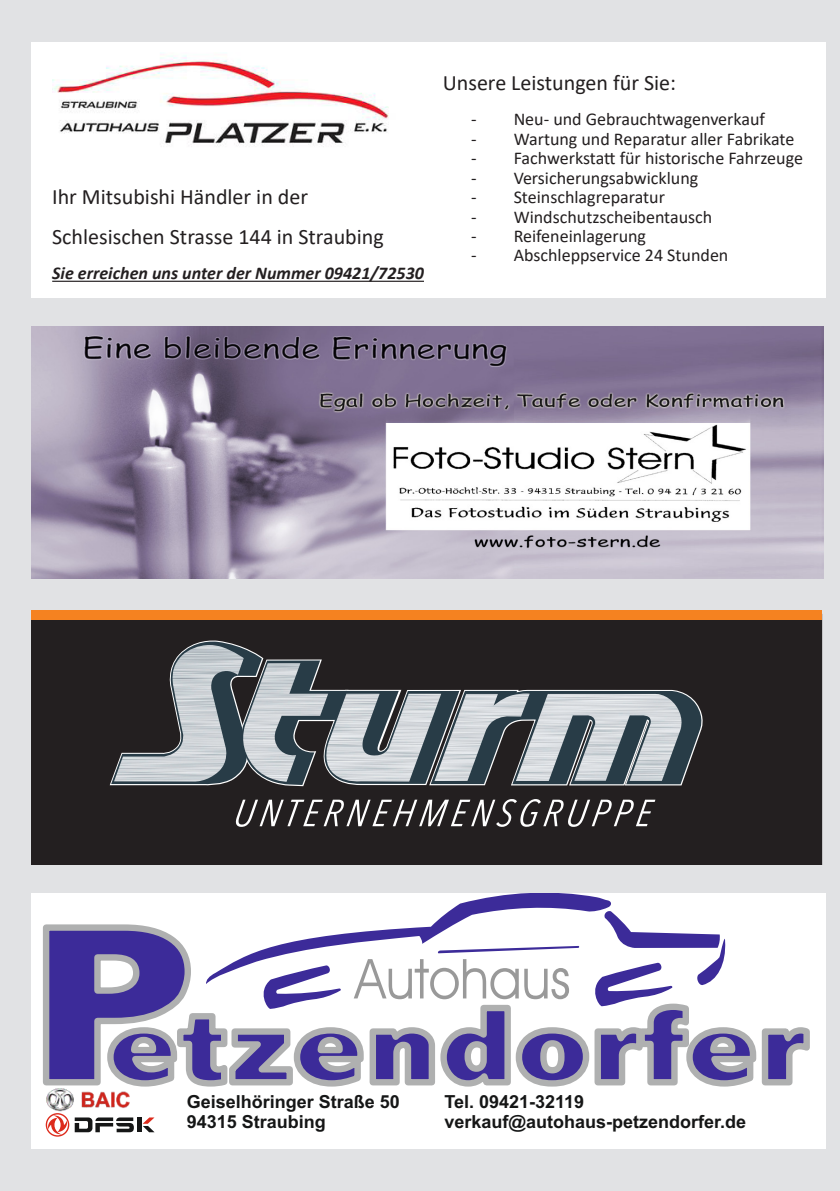
<style>
.page{position:relative;width:840px;height:1191px;background:#fff}
.page>*{position:absolute;margin:0;border:0;box-sizing:border-box;transform-origin:0 0}
.t1{font:22px "Calibri";color:#231f20}
.t2{font:18px "Calibri";color:#231f20}
.t3{font:700 18px/20px "Arial";color:#151616}
.t4{font:italic 700 18px "Calibri";color:#231f20}
</style>
<div class="page">
<div style="left:0;top:0;width:839px;height:1191px;background:#e1e2e4"></div>
<div style="left:31px;top:43px;width:794px;height:255px;background:#fff"></div>
<div style="left:31px;top:619px;width:790px;height:246px;background:#231f20"></div>
<div style="left:31px;top:609px;width:790px;height:10px;background:#f58220"></div>
<svg style="left:108px;top:639px;width:600px;height:188px"></svg>
<div style="left:31px;top:893px;width:794px;height:255px;background:#fff"></div>
<svg style="left:43px;top:924px;width:767px;height:163px"></svg>
<svg style="left:206px;top:893px;width:520px;height:116px"></svg>
<img style="left:46px;top:1088px;width:84px;height:23px">
<svg style="left:46px;top:1113px;width:23px;height:23px"></svg>
<hr style="left:137px;top:1117px;width:4px;height:15px;background:#151616">
<svg style="left:75px;top:1117px;width:59px;height:15px"></svg>
<svg style="left:142px;top:1117px;width:12px;height:15px"></svg>
<hr style="left:52px;top:281px;width:372px;height:1px;background:#231f20">
<img style="left:52px;top:55px;width:337px;height:92px">
<img style="left:31px;top:326px;width:791px;height:252px">
<p class="t1" style="left:52px;top:181px;width:257px">Ihr Mitsubishi Händler in der</p>
<p class="t1" style="left:52px;top:221px;width:333px">Schlesischen Strasse 144 in Straubing</p>
<p class="t4" style="left:52px;top:260px;width:373px">Sie erreichen uns unter der Nummer 09421/72530</p>
<p class="t1" style="left:442px;top:67px;width:235px">Unsere Leistungen für Sie:</p>
<p class="t2" style="left:471px;top:107px;width:295px">- Neu- und Gebrauchtwagenverkauf</p>
<p class="t2" style="left:471px;top:126px;width:324px">- Wartung und Reparatur aller Fabrikate</p>
<p class="t2" style="left:471px;top:146px;width:333px">- Fachwerkstatt für historische Fahrzeuge</p>
<p class="t2" style="left:471px;top:165px;width:228px">- Versicherungsabwicklung</p>
<p class="t2" style="left:471px;top:185px;width:195px">- Steinschlagreparatur</p>
<p class="t2" style="left:471px;top:204px;width:242px">- Windschutzscheibentausch</p>
<p class="t2" style="left:471px;top:223px;width:176px">- Reifeneinlagerung</p>
<p class="t2" style="left:471px;top:243px;width:259px">- Abschleppservice 24 Stunden</p>
<p class="t3" style="left:186px;top:1091px;width:214px">Geiselhöringer Straße 50<br>94315 Straubing</p>
<p class="t3" style="left:444px;top:1092px;width:303px">Tel. 09421-32119 verkauf@autohaus-petzendorfer.de</p>
</div>
